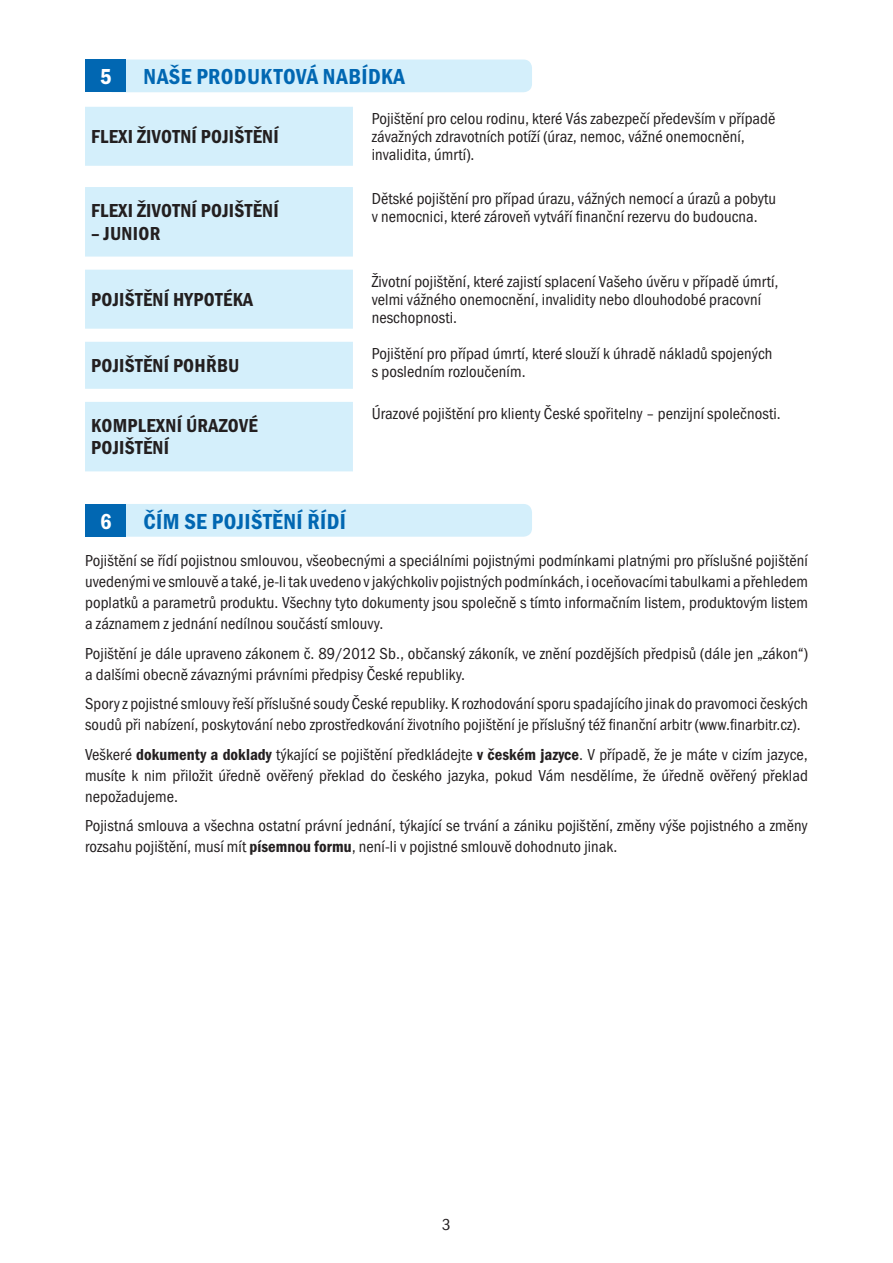
<style>
.page{position:relative;width:893px;height:1263px;background:#fff}
.page>*{position:absolute;margin:0;border:0;box-sizing:border-box;transform-origin:0 0}
.t1{font:22.5px "Franklin Got Itc TOT Dem Con";letter-spacing:.02em;color:#0167b2}
.t2{font:22.5px "Franklin Got Itc TOT Dem Con";color:#fff}
.t3{font:19.5px/22.5px "Franklin Got Itc TOT Dem Con";letter-spacing:.015em;color:#231f20}
.t4{font:16.5px/21px "Franklin Got Itc TOT Boo Con";letter-spacing:.005em;color:#231f20}
.s1{font-family:"Franklin Got Itc TOT Dem Con"}
</style>
<div class="page">
<div style="left:125px;top:60px;width:407px;height:32px;background:#d4effb"></div>
<div style="left:85px;top:60px;width:40px;height:32px;background:#0167b2"></div>
<svg style="left:85px;top:107px;width:268px;height:364px;fill:#d4effb"></svg>
<div style="left:125px;top:504px;width:407px;height:33px;background:#d4effb"></div>
<div style="left:85px;top:504px;width:40px;height:33px;background:#0167b2"></div>
<h1 class="t2" style="left:100px;top:64px;width:13px">5</h1>
<h1 class="t1" style="left:144px;top:64px;width:250px">NAŠE PRODUKTOVÁ NABÍDKA</h1>
<p class="t3" style="left:91px;top:125px;width:189px">FLEXI ŽIVOTNÍ POJIŠTĚNÍ</p>
<p class="t3" style="left:91px;top:199px;width:189px">FLEXI ŽIVOTNÍ POJIŠTĚNÍ</p>
<p class="t3" style="left:91px;top:222px;width:59px">– JUNIOR</p>
<p class="t3" style="left:91px;top:288px;width:93px">POJIŠTĚNÍ HYPOTÉ</p>
<p class="t3" style="left:233px;top:288px;width:22px">KA</p>
<p class="t4" style="left:372px;top:109px;width:405px;line-height:18px">Pojištění pro celou rodinu, které Vás zabezpečí především v případě závažných zdravotních potíží (úraz, nemoc, vážné onemocnění, invalidita, úmrtí).</p>
<p class="t4" style="left:372px;top:190px;width:406px;line-height:18px">Dětské pojištění pro případ úrazu, vážných nemocí a úrazů a pobytu v nemocnici, které zároveň vytváří finanční rezervu do budoucna.</p>
<p class="t4" style="left:372px;top:272px;width:408px;line-height:18px">Životní pojištění, které zajistí splacení Vašeho úvěru v případě úmrtí, velmi vážného onemocnění, invalidity nebo dlouhodobé pracovní neschopnosti.</p>
<p class="t3" style="left:91px;top:354px;width:147px">POJIŠTĚNÍ POHŘBU</p>
<p class="t4" style="left:372px;top:344px;width:402px;line-height:18px">Pojištění pro případ úmrtí, které slouží k úhradě nákladů spojených s posledním rozloučením.</p>
<p class="t3" style="left:91px;top:414px;width:168px">KOMPLEXNÍ ÚRAZOVÉ<br>POJIŠTĚNÍ</p>
<p class="t4" style="left:372px;top:403px;width:411px">Úrazové pojištění pro klienty České spořitelny – penzijní společnosti.</p>
<h1 class="t2" style="left:100px;top:508px;width:13px">6</h1>
<h1 class="t1" style="left:144px;top:508px;width:204px">ČÍM SE POJIŠTĚNÍ ŘÍDÍ</h1>
<p class="t4" style="left:85px;top:550px;width:724px;text-align:justify">Pojištění se řídí pojistnou smlouvou, všeobecnými a speciálními pojistnými podmínkami platnými pro příslušné pojištění uvedenými ve smlouvě a také, je-li tak uvedeno vjakýchkoliv pojistných podmínkách, i oceňovacími tabulkami a přehledem poplatků a parametrů produktu. Všechny tyto dokumenty jsou společně s tímto informačním listem, produktovým listem a záznamem z jednání nedílnou součástí smlouvy.</p>
<p class="t4" style="left:85px;top:643px;width:724px">Pojištění je dále upraveno zákonem č. 89/2012 Sb., občanský zákoník, ve znění pozdějších předpisů (dále jen „zákon“) a dalšími obecně závaznými právními předpisy České republiky.</p>
<p class="t4" style="left:85px;top:693px;width:724px">Spory z pojistné smlouvy řeší příslušné soudy České republiky. K rozhodování sporu spadajícího jinak do pravomoci českých soudů při nabízení, poskytování nebo zprostředkování životního pojištění je příslušný též finanční arbitr (www.finarbitr.cz).</p>
<p class="t4" style="left:85px;top:744px;width:724px;text-align:justify">Veškeré <span class="s1">DOKUMENTY A DOKLADY</span> týkající se pojištění předkládejte <span class="s1">V ČESKÉM JAZYCE</span>. V případě, že je máte v cizím jazyce, musíte k nim přiložit úředně ověřený překlad do českého jazyka, pokud Vám nesdělíme, že úředně ověřený překlad nepožadujeme.</p>
<p class="t4" style="left:85px;top:815px;width:724px">Pojistná smlouva a všechna ostatní právní jednání, týkající se trvání a zániku pojištění, změny výše pojistného a změny rozsahu pojištění, musí mít <span class="s1">PÍSEMNOU FORMU</span>, není-li v pojistné smlouvě dohodnuto jinak.</p>
<p class="t4" style="left:442px;top:1214px;width:10px">3</p>
</div>
